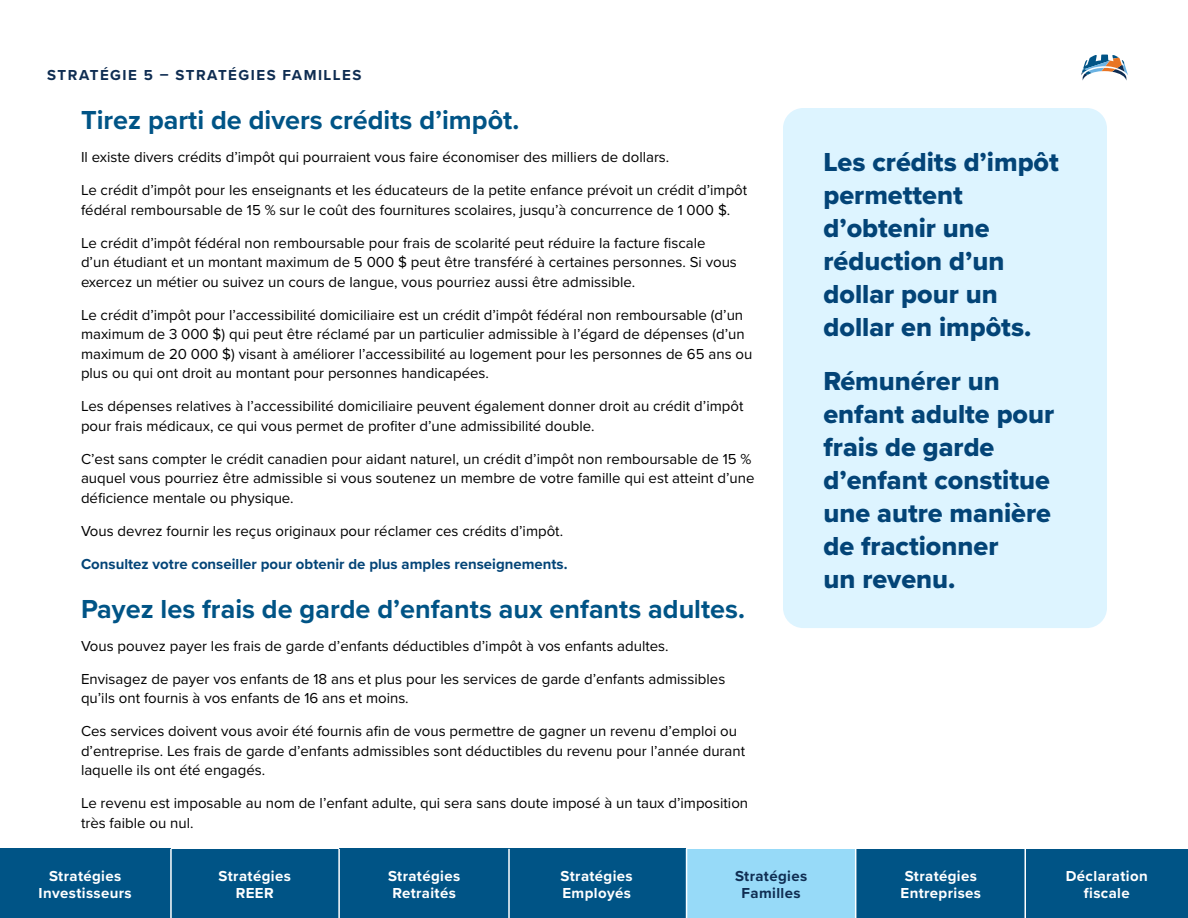
<style>
.page{position:relative;width:1188px;height:918px;background:#fff}
.page>*{position:absolute;margin:0;border:0;box-sizing:border-box;transform-origin:0 0}
.quote{font:27px/33px "Proxima Nova Extrabld";color:#034477}
.t1{font:700 27px "Proxima Nova";color:#005486}
.body_copy{font:15px/19.5px "Proxima Nova";color:#000}
.t2{font:700 15px/16.5px "Proxima Nova";letter-spacing:.025em;color:#fff}
.body_copy-2{font:700 15px "Proxima Nova";color:#034477}
.t3{font:700 15px "Proxima Nova";letter-spacing:.095em;color:#0f2d52}
.t4{font:700 15px/16.5px "Proxima Nova";letter-spacing:.025em;color:#0f2d52;text-align:center}
</style>
<div class="page">
<div style="left:783px;top:108px;width:324px;height:520px;background:#ddf4ff;border-radius:20px"></div>
<div style="left:686px;top:849px;width:170px;height:69px;background:#97daf8"></div>
<div style="left:507px;top:849px;width:179px;height:69px;background:#005486"></div>
<div style="left:339px;top:849px;width:170px;height:69px;background:#005486"></div>
<div style="left:170px;top:849px;width:170px;height:69px;background:#005486"></div>
<div style="left:0;top:849px;width:170px;height:69px;background:#005486"></div>
<div style="left:856px;top:849px;width:170px;height:69px;background:#005486"></div>
<div style="left:1026px;top:849px;width:162px;height:69px;background:#005486"></div>
<hr style="left:170px;top:849px;width:2px;height:69px;background:#fff">
<hr style="left:338px;top:849px;width:2px;height:69px;background:#fff">
<hr style="left:508px;top:849px;width:2px;height:69px;background:#fff">
<hr style="left:686px;top:849px;width:1px;height:69px;background:#fff">
<hr style="left:855px;top:849px;width:1px;height:69px;background:#fff">
<hr style="left:1024px;top:849px;width:2px;height:69px;background:#fff">
<svg style="left:1081px;top:55px;width:47px;height:26px"></svg>
<p class="t3" style="left:47px;top:63px;width:316px">STRATÉGIE 5 – STRATÉGIES FAMILLES</p>
<h3 class="t1" style="left:81px;top:100px;width:440px">Tirez parti de divers crédits d’impôt.</h3>
<p class="body_copy" style="left:81px;top:147px;width:590px">Il existe divers crédits d’impôt qui pourraient vous faire économiser des milliers de dollars.</p>
<p class="body_copy" style="left:81px;top:180px;width:668px">Le crédit d’impôt pour les enseignants et les éducateurs de la petite enfance prévoit un crédit d’impôt fédéral remboursable de 15 % sur le coût des fournitures scolaires, jusqu’à concurrence de 1 000 $.</p>
<p class="body_copy" style="left:81px;top:232px;width:657px">Le crédit d’impôt fédéral non remboursable pour frais de scolarité peut réduire la facture fiscale d’un étudiant et un montant maximum de 5 000 $ peut être transféré à certaines personnes. Si vous exercez un métier ou suivez un cours de langue, vous pourriez aussi être admissible.</p>
<p class="body_copy" style="left:81px;top:304px;width:673px">Le crédit d’impôt pour l’accessibilité domiciliaire est un crédit d’impôt fédéral non remboursable (d’un maximum de 3 000 $) qui peut être réclamé par un particulier admissible à l’égard de dépenses (d’un maximum de 20 000 $) visant à améliorer l’accessibilité au logement pour les personnes de 65 ans ou plus ou qui ont droit au montant pour personnes handicapées.</p>
<p class="body_copy" style="left:81px;top:396px;width:664px">Les dépenses relatives à l’accessibilité domiciliaire peuvent également donner droit au crédit d’impôt pour frais médicaux, ce qui vous permet de profiter d’une admissibilité double.</p>
<p class="body_copy" style="left:81px;top:448px;width:675px">C’est sans compter le crédit canadien pour aidant naturel, un crédit d’impôt non remboursable de 15 % auquel vous pourriez être admissible si vous soutenez un membre de votre famille qui est atteint d’une déficience mentale ou physique.</p>
<p class="body_copy" style="left:81px;top:520px;width:484px">Vous devrez fournir les reçus originaux pour réclamer ces crédits d’impôt.</p>
<p class="body_copy-2" style="left:81px;top:553px;width:488px">Consultez votre conseiller pour obtenir de plus amples renseignements.</p>
<h3 class="t1" style="left:81px;top:588px;width:666px">Payez les frais de garde d’enfants aux enfants adultes.</h3>
<p class="body_copy" style="left:81px;top:635px;width:589px">Vous pouvez payer les frais de garde d’enfants déductibles d’impôt à vos enfants adultes.</p>
<p class="body_copy" style="left:81px;top:668px;width:646px">Envisagez de payer vos enfants de 18 ans et plus pour les services de garde d’enfants admissibles qu’ils ont fournis à vos enfants de 16 ans et moins.</p>
<p class="body_copy" style="left:81px;top:721px;width:666px">Ces services doivent vous avoir été fournis afin de vous permettre de gagner un revenu d’emploi ou d’entreprise. Les frais de garde d’enfants admissibles sont déductibles du revenu pour l’année durant laquelle ils ont été engagés.</p>
<p class="body_copy" style="left:81px;top:793px;width:669px">Le revenu est imposable au nom de l’enfant adulte, qui sera sans doute imposé à un taux d’imposition très faible ou nul.</p>
<p class="quote" style="left:824px;top:145px;width:237px">Les crédits d’impôt permettent d’obtenir une réduction d’un dollar pour un dollar en impôts.</p>
<p class="quote" style="left:824px;top:364px;width:232px">Rémunérer un enfant adulte pour frais de garde d’enfant constitue une autre manière de fractionner<br>un revenu.</p>
<p class="t2" style="left:39px;top:868px;width:95px;text-align:center">Stratégies<br>Investisseurs</p>
<p class="t2" style="left:901px;top:868px;width:82px">Stratégies<br>Entreprises</p>
<p class="t2" style="left:1066px;top:868px;width:83px;text-align:center">Déclaration fiscale</p>
<p class="t2" style="left:388px;top:868px;width:74px">Stratégies<br>Retraités</p>
<p class="t2" style="left:561px;top:868px;width:74px">Stratégies<br>Employés</p>
<p class="t2" style="left:219px;top:868px;width:74px;text-align:center">Stratégies<br>REER</p>
<p class="t4" style="left:735px;top:868px;width:74px">Stratégies<br>Familles</p>
</div>
